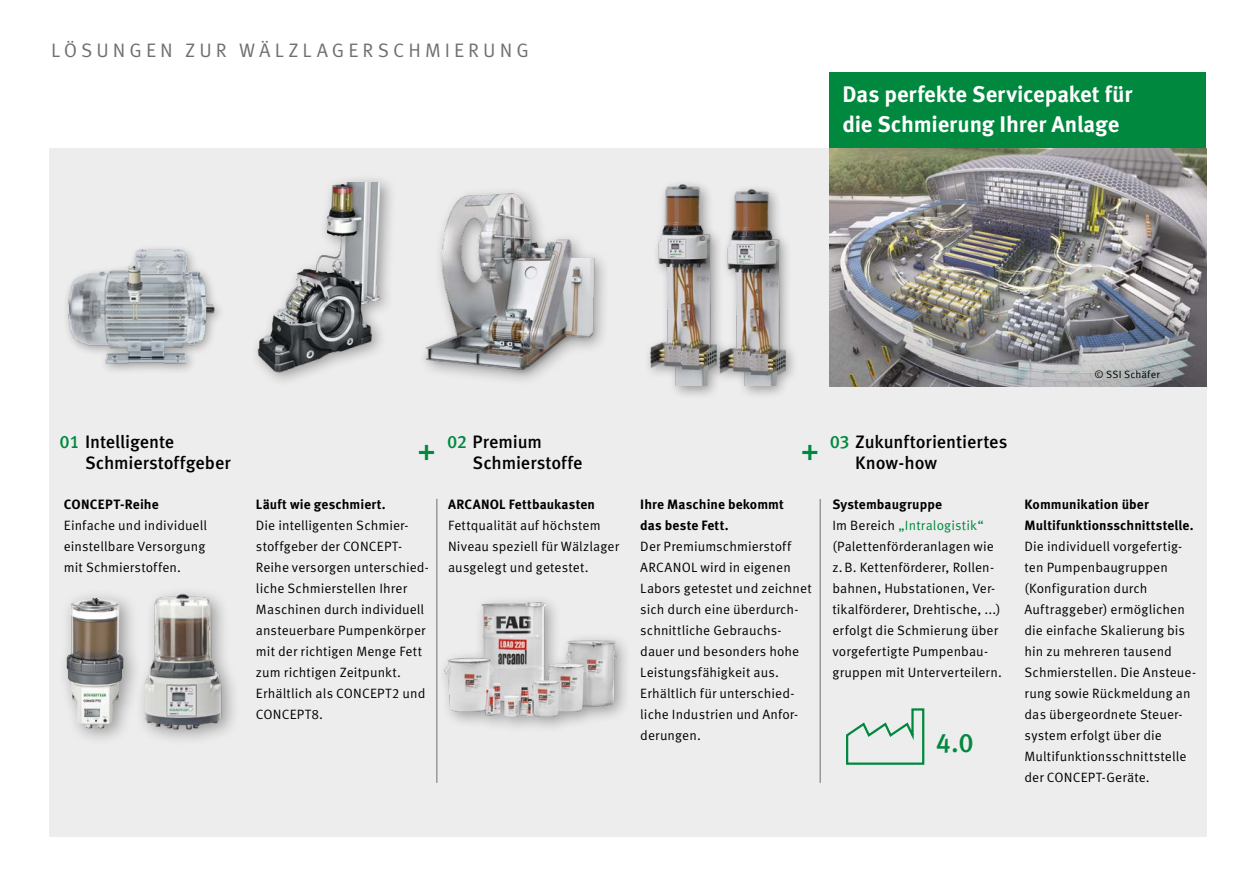
<style>
.page{position:relative;width:1238px;height:893px;background:#fff}
.page>*{position:absolute;margin:0;border:0;box-sizing:border-box;transform-origin:0 0}
.t1{font:500 26.85px "Schaeffler Meta";color:#00893e}
.t2{font:700 22.5px/30px "Schaeffler Meta";letter-spacing:-.005em;color:#fff}
.t3{font:19.5px "Schaeffler Meta";letter-spacing:.205em;color:#706f6f}
.t4{font:500 18px/21px "Schaeffler Meta";letter-spacing:-.005em;color:#000}
.t5{font:13.5px/21px "Schaeffler Meta";letter-spacing:.01em;color:#000}
.t6{font:700 13.5px/21px "Schaeffler Meta";letter-spacing:.005em;color:#000}
.t7{font:10.5px "Schaeffler Meta";letter-spacing:.02em;color:#000}
.s1{color:#00893e}
.s2{font-size:30px;color:#00893e}
.s3{font-weight:700}
</style>
<div class="page">
<div style="left:49px;top:149px;width:1156px;height:688px;background:#ededed"></div>
<img style="left:142px;top:592px;width:89px;height:145px">
<div style="left:56px;top:589px;width:86px;height:158px;background:#000;opacity:.35"></div>
<img style="left:66px;top:598px;width:57px;height:131px">
<img style="left:423px;top:192px;width:181px;height:188px">
<img style="left:256px;top:182px;width:135px;height:191px">
<div style="left:643px;top:178px;width:87px;height:222px;background:#000;opacity:.35"></div>
<img style="left:650px;top:184px;width:62px;height:202px">
<div style="left:712px;top:183px;width:87px;height:217px;background:#000;opacity:.35"></div>
<img style="left:719px;top:189px;width:66px;height:197px">
<div style="left:62px;top:243px;width:163px;height:132px;background:#000;opacity:.35"></div>
<img style="left:69px;top:243px;width:156px;height:132px">
<div style="left:829px;top:72px;width:376px;height:77px;background:#00893e"></div>
<img style="left:437px;top:595px;width:189px;height:144px">
<hr style="left:436px;top:499px;width:1px;height:284px;background:#706f6f">
<hr style="left:819px;top:499px;width:1px;height:284px;background:#706f6f">
<img style="left:829px;top:149px;width:376px;height:237px">
<svg style="left:846px;top:708px;width:79px;height:57px"></svg>
<h3 class="t3" style="left:51px;top:39px;width:479px">LÖSUNGEN ZUR WÄLZLAGERSCHMIERUNG</h3>
<h2 class="t2" style="left:842px;top:79px;width:291px">Das perfekte Servicepaket für die Schmierung Ihrer Anlage</h2>
<p class="t7" style="left:1094px;top:368px;width:67px">© SSI Schäfer</p>
<h3 class="t4" style="left:85px;top:432px;width:147px;text-indent:-25px"><span class="s1">01</span> Intelligente<br>Schmierstoffgeber</h3>
<h3 class="t4" style="left:417px;top:432px;width:167px;text-align:center"><span class="s1">02</span> Premium<br><sup>+</sup> Schmierstoffe</h3>
<h3 class="t4" style="left:855px;top:432px;width:154px;text-indent:-55px"><span class="s2">+</span> <span class="s1">03</span> Zukunftorientiertes<br>Know-how</h3>
<p class="t6" style="left:64px;top:494px;width:96px">CONCEPT-Reihe</p>
<p class="t5" style="left:64px;top:515px;width:145px">Einfache und individuell einstellbare Versorgung mit Schmierstoffen.</p>
<p class="t6" style="left:256px;top:494px;width:131px">Läuft wie geschmiert.</p>
<p class="t5" style="left:256px;top:515px;width:174px">Die intelligenten Schmier&shy;stoffgeber der CONCEPT-<br>Reihe versorgen unterschied&shy;liche Schmierstellen Ihrer<br>Maschinen durch individuell ansteuerbare Pumpenkörper mit der richtigen Menge Fett zum richtigen Zeitpunkt.<br>Erhältlich als CONCEPT2 und<br>CONCEPT8.</p>
<p class="t6" style="left:448px;top:494px;width:148px">ARCANOL Fettbaukasten</p>
<p class="t5" style="left:448px;top:515px;width:172px">Fettqualität auf höchstem<br>Niveau speziell für Wälzlager ausgelegt und getestet.</p>
<p class="t6" style="left:640px;top:494px;width:145px">Ihre Maschine bekommt das beste Fett.</p>
<p class="t5" style="left:640px;top:536px;width:173px">Der Premiumschmierstoff<br>ARCANOL wird in eigenen<br>Labors getestet und zeichnet sich durch eine überdurch&shy;schnittliche Gebrauchs&shy;dauer und besonders hohe<br>Leistungsfähigkeit aus.<br>Erhältlich für unterschied&shy;liche Industrien und Anfor&shy;derungen.</p>
<p class="t5" style="left:832px;top:494px;width:171px"><span class="s3">Systembaugruppe<br></span>Im Bereich <span class="s1">„Intralogistik“ </span>(Palettenförderanlagen wie z.B. Kettenförderer, Rollen&shy;bahnen, Hubstationen, Ver&shy;tikalförderer, Drehtische, ...) erfolgt die Schmierung über vorgefertigte Pumpenbau&shy;gruppen mit Unterverteilern.</p>
<p class="t6" style="left:1024px;top:494px;width:170px">Kommunikation über<br>Multifunktionsschnittstelle.</p>
<p class="t5" style="left:1024px;top:536px;width:173px">Die individuell vorgefertig&shy;ten Pumpenbaugruppen (Konfiguration durch<br>Auftraggeber) ermöglichen die einfache Skalierung bis hin zu mehreren tausend<br>Schmierstellen. Die Ansteue&shy;rung sowie Rückmeldung an das übergeordnete Steuer&shy;system erfolgt über die<br>Multifunktionsschnittstelle der CONCEPT-Geräte.</p>
<h1 class="t1" style="left:935px;top:726px;width:39px">4.0</h1>
</div>
